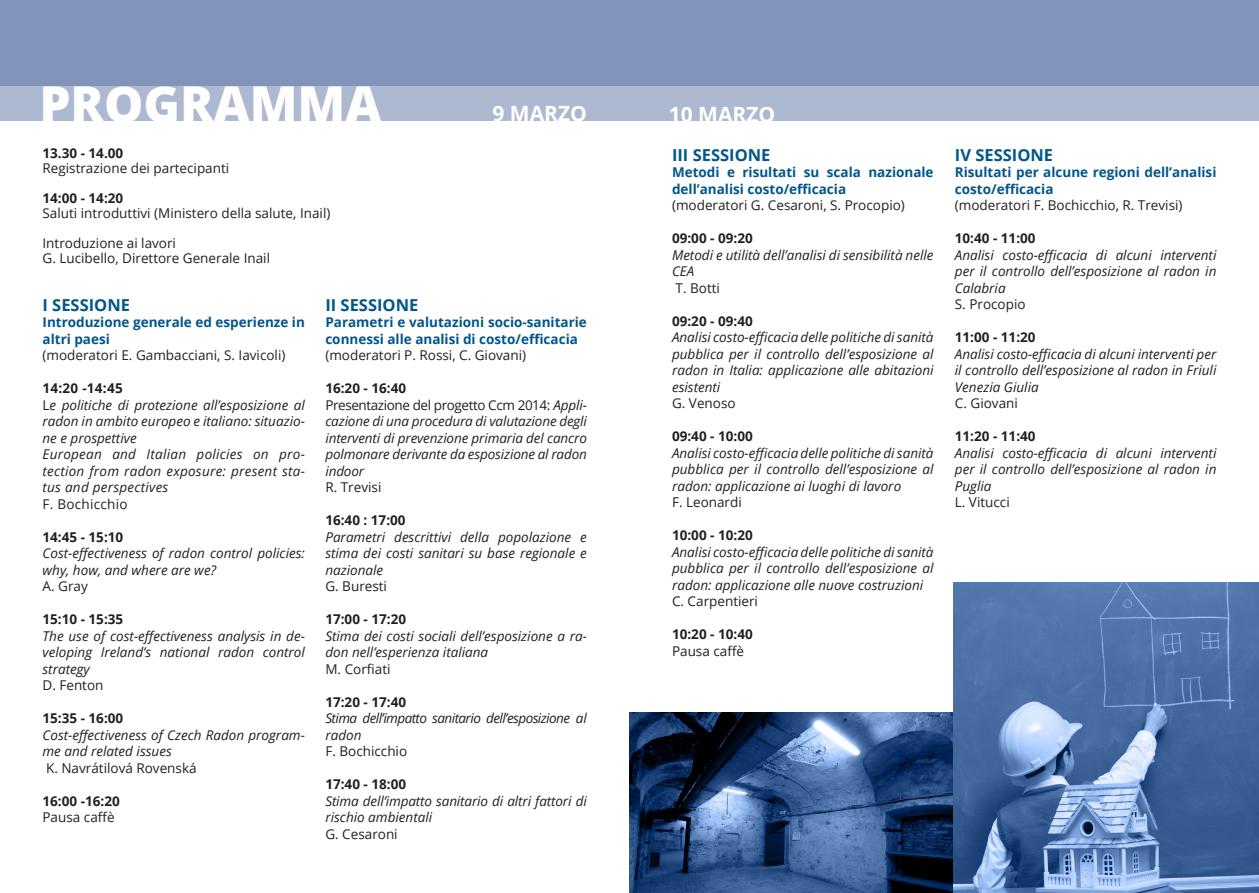
<style>
.page{position:relative;width:1259px;height:893px;background:#fff}
.page>*{position:absolute;margin:0;border:0;box-sizing:border-box;transform-origin:0 0}
.t1{font:800 49.5px "Open Sans";color:#fff}
.t2{font:700 21px "Open Sans";color:#fff}
.t3{font:700 16.5px "Open Sans";color:#01568d}
.t4{font:italic 13.5px/16.5px "Open Sans";color:#231f20;text-align:justify}
.t5{font:13.5px "Open Sans";color:#231f20}
.t6{font:700 13.5px/16.5px "Open Sans";color:#01568d}
.t7{font:700 13.5px "Open Sans";color:#231f20}
.t8{font:italic 13.5px/16.5px "Open Sans";letter-spacing:-.04em;color:#231f20}
.t9{font:13.5px "Open Sans";letter-spacing:.02em;color:#231f20}
.s1{font-style:normal}
</style>
<div class="page">
<div style="left:0;top:86px;width:629px;height:34px;background:#adb8d1"></div>
<div style="left:607px;top:86px;width:652px;height:34px;background:#adb8d1"></div>
<div style="left:0;top:0;width:630px;height:86px;background:#8294b9"></div>
<div style="left:607px;top:0;width:652px;height:86px;background:#8294b9"></div>
<img style="left:629px;top:713px;width:325px;height:180px">
<img style="left:954px;top:583px;width:305px;height:310px">
<p class="t1" style="left:39px;top:66px;width:343px">PROGRAMMA</p>
<p class="t7" style="left:43px;top:144px;width:82px">13.30 - 14.00</p>
<p class="t5" style="left:43px;top:159px;width:188px">Registrazione dei partecipanti</p>
<p class="t7" style="left:43px;top:189px;width:82px">14:00 - 14:20</p>
<p class="t5" style="left:43px;top:204px;width:289px">Saluti introduttivi (Ministero della salute, Inail)</p>
<p class="t5" style="left:43px;top:234px;width:135px">Introduzione ai lavori</p>
<p class="t5" style="left:43px;top:249px;width:229px">G. Lucibello, Direttore Generale Inail</p>
<p class="t2" style="left:492px;top:99px;width:96px">9 MARZO</p>
<p class="t3" style="left:43px;top:293px;width:89px">I SESSIONE</p>
<p class="t6" style="left:43px;top:314px;width:264px">Introduzione generale ed esperienze in altri paesi</p>
<p class="t5" style="left:43px;top:346px;width:244px">(moderatori E. Gambacciani, S. Iavicoli)</p>
<p class="t7" style="left:43px;top:379px;width:82px">14:20 -14:45</p>
<p class="t4" style="left:43px;top:396px;width:264px"><span class="s1">L</span>e politiche di protezione all’esposizione al radon in ambito europeo e italiano: situazio&shy;ne e prospettive</p>
<p class="t4" style="left:43px;top:446px;width:264px">European and Italian policies on pro&shy;tection from radon exposure: present sta&shy;tus and perspectives</p>
<p class="t9" style="left:43px;top:494px;width:87px">F. Bochicchio</p>
<p class="t7" style="left:43px;top:527px;width:82px">14:45 - 15:10</p>
<p class="t4" style="left:43px;top:545px;width:264px">Cost-effectiveness of radon control policies: why, how, and where are we?</p>
<p class="t5" style="left:43px;top:577px;width:47px">A. Gray</p>
<p class="t7" style="left:43px;top:610px;width:82px">15:10 - 15:35</p>
<p class="t4" style="left:43px;top:627px;width:264px">The use of cost-effectiveness analysis in de&shy;veloping Ireland’s national radon control strategy</p>
<p class="t5" style="left:43px;top:676px;width:62px">D. Fenton</p>
<p class="t7" style="left:43px;top:709px;width:82px">15:35 - 16:00</p>
<p class="t4" style="left:43px;top:726px;width:264px">Cost-effectiveness of Czech Radon program&shy;me and related issues</p>
<p class="t5" style="left:46px;top:758px;width:152px">K. Navrátilová Rovenská</p>
<p class="t7" style="left:43px;top:791px;width:79px">16:00 -16:20</p>
<p class="t5" style="left:43px;top:808px;width:74px">Pausa caffè</p>
<p class="t3" style="left:325px;top:293px;width:94px">II SESSIONE</p>
<p class="t6" style="left:325px;top:314px;width:263px">Parametri e valutazioni socio-sanitarie connessi alle analisi di costo/efficacia</p>
<p class="t5" style="left:325px;top:346px;width:202px">(moderatori P. Rossi, C. Giovani)</p>
<p class="t7" style="left:325px;top:379px;width:82px">16:20 - 16:40</p>
<p class="t4" style="left:325px;top:396px;width:263px"><span class="s1">Presentazione del progetto Ccm 2014:</span> Appli&shy;cazione di una procedura di valutazione degli interventi di prevenzione primaria del cancro polmonare derivante da esposizione al radon indoor</p>
<p class="t5" style="left:325px;top:478px;width:58px">R. Trevisi</p>
<p class="t7" style="left:325px;top:511px;width:82px">16:40 : 17:00</p>
<p class="t4" style="left:325px;top:528px;width:263px">Parametri descrittivi della popolazione e stima dei costi sanitari su base regionale e nazionale</p>
<p class="t5" style="left:325px;top:577px;width:63px">G. Buresti</p>
<p class="t7" style="left:325px;top:610px;width:82px">17:00 - 17:20</p>
<p class="t4" style="left:325px;top:627px;width:263px">Stima dei costi sociali dell’esposizione a ra&shy;don nell’esperienza italiana</p>
<p class="t5" style="left:325px;top:659px;width:67px">M. Corfiati</p>
<p class="t7" style="left:325px;top:692px;width:82px">17:20 - 17:40</p>
<p class="t8" style="left:325px;top:710px;width:263px">Stima dell’impatto sanitario dell’esposizione al radon</p>
<p class="t5" style="left:325px;top:742px;width:83px">F. Bochicchio</p>
<p class="t7" style="left:325px;top:775px;width:82px">17:40 - 18:00</p>
<p class="t4" style="left:325px;top:792px;width:263px">Stima dell’impatto sanitario di altri fattori di rischio ambientali</p>
<p class="t5" style="left:325px;top:824px;width:74px">G. Cesaroni</p>
<p class="t2" style="left:669px;top:100px;width:108px">10 MARZO</p>
<p class="t3" style="left:672px;top:143px;width:100px">III SESSIONE</p>
<p class="t6" style="left:672px;top:164px;width:263px">Metodi e risultati su scala nazionale dell’analisi costo/efficacia</p>
<p class="t5" style="left:672px;top:196px;width:234px">(moderatori G. Cesaroni, S. Procopio)</p>
<p class="t7" style="left:672px;top:229px;width:82px">09:00 - 09:20</p>
<p class="t4" style="left:672px;top:246px;width:263px">Metodi e utilità dell’analisi di sensibilità nelle<br>CEA</p>
<p class="t5" style="left:675px;top:279px;width:46px">T. Botti</p>
<p class="t7" style="left:672px;top:311px;width:82px">09:20 - 09:40</p>
<p class="t4" style="left:672px;top:329px;width:263px">Analisi costo-efficacia delle politiche di sanità pubblica per il controllo dell’esposizione al radon in Italia: applicazione alle abitazioni esistenti</p>
<p class="t5" style="left:672px;top:394px;width:65px">G. Venoso</p>
<p class="t7" style="left:672px;top:427px;width:82px">09:40 - 10:00</p>
<p class="t4" style="left:672px;top:444px;width:263px">Analisi costo-efficacia delle politiche di sanità pubblica per il controllo dell’esposizione al radon: applicazione ai luoghi di lavoro</p>
<p class="t5" style="left:672px;top:493px;width:71px">F. Leonardi</p>
<p class="t7" style="left:672px;top:526px;width:82px">10:00 - 10:20</p>
<p class="t4" style="left:672px;top:543px;width:263px">Analisi costo-efficacia delle politiche di sanità pubblica per il controllo dell’esposizione al radon: applicazione alle nuove costruzioni</p>
<p class="t5" style="left:672px;top:592px;width:87px">C. Carpentieri</p>
<p class="t7" style="left:672px;top:625px;width:82px">10:20 - 10:40</p>
<p class="t5" style="left:672px;top:642px;width:74px">Pausa caffè</p>
<p class="t3" style="left:955px;top:143px;width:100px">IV SESSIONE</p>
<p class="t6" style="left:955px;top:164px;width:263px">Risultati per alcune regioni dell’analisi costo/efficacia</p>
<p class="t5" style="left:955px;top:196px;width:229px">(moderatori F. Bochicchio, R. Trevisi)</p>
<p class="t7" style="left:955px;top:229px;width:82px">10:40 - 11:00</p>
<p class="t4" style="left:955px;top:246px;width:263px">Analisi costo-efficacia di alcuni interventi per il controllo dell’esposizione al radon in Calabria</p>
<p class="t5" style="left:955px;top:295px;width:72px">S. Procopio</p>
<p class="t7" style="left:955px;top:328px;width:82px">11:00 - 11:20</p>
<p class="t4" style="left:955px;top:345px;width:263px">Analisi costo-efficacia di alcuni interventi per il controllo dell’esposizione al radon in Friuli Venezia Giulia</p>
<p class="t5" style="left:955px;top:394px;width:64px">C. Giovani</p>
<p class="t7" style="left:955px;top:427px;width:82px">11:20 - 11:40</p>
<p class="t4" style="left:955px;top:444px;width:263px">Analisi costo-efficacia di alcuni interventi per il controllo dell’esposizione al radon in Puglia</p>
<p class="t5" style="left:955px;top:493px;width:56px">L. Vitucci</p>
</div>
